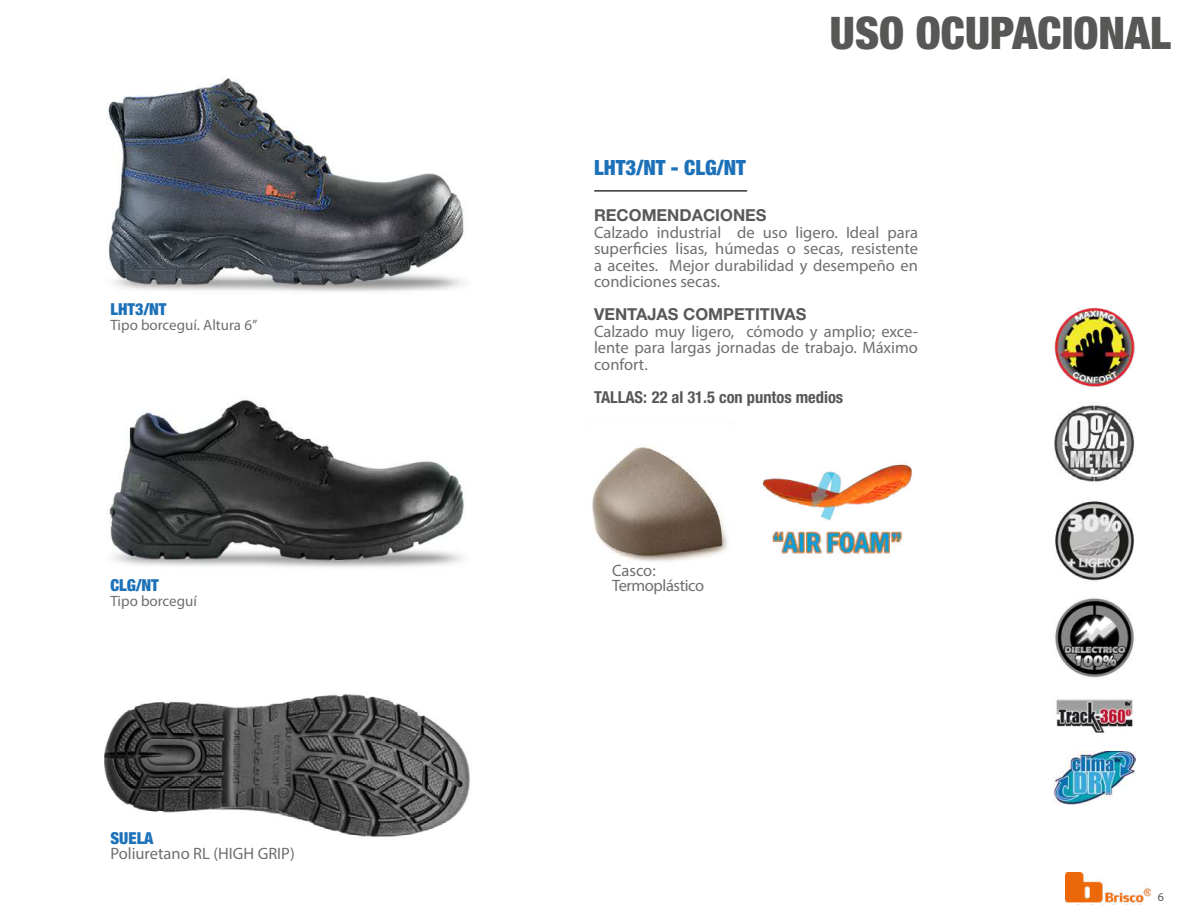
<style>
.page{position:relative;width:1188px;height:918px;background:#fff}
.page>*{position:absolute;margin:0;border:0;box-sizing:border-box;transform-origin:0 0}
.t1{font:900 condensed 45px "Helvetica Neue LT Std";color:#575756}
.t2{font:900 condensed 21px "Helvetica Neue LT Std";color:#1d71b8}
.t3{font:16.5px/16.5px "Myriad Pro";color:#706f6f;text-align:justify}
.t4{font:700 16.5px "Helvetica Neue LT Std";color:#58595b}
.t5{font:700 condensed 16.5px "Helvetica Neue LT Std";color:#575756}
.t6{font:16.5px/15px "Myriad Pro";letter-spacing:-.025em;color:#706f6f}
.t7{font:900 condensed 16.5px "Helvetica Neue LT Std";color:#1d71b8}
.t8{font:15px "Myriad Pro";color:#706f6f}
.t9{font:12px "Myriad Pro";color:#575756}
</style>
<div class="page">
<img style="left:1066px;top:872px;width:85px;height:31px">
<img style="left:109px;top:400px;width:357px;height:167px">
<img style="left:104px;top:694px;width:366px;height:143px">
<img style="left:108px;top:77px;width:358px;height:215px">
<hr style="left:595px;top:190px;width:152px;height:2px;background:#000">
<img style="left:592px;top:446px;width:136px;height:116px">
<img style="left:762px;top:464px;width:151px;height:93px">
<img style="left:1055px;top:501px;width:79px;height:80px">
<img style="left:1056px;top:699px;width:77px;height:34px">
<img style="left:1054px;top:751px;width:81px;height:53px">
<img style="left:1054px;top:405px;width:81px;height:77px">
<img style="left:1055px;top:598px;width:79px;height:80px">
<img style="left:1054px;top:307px;width:81px;height:81px">
<p class="t7" style="left:110px;top:299px;width:58px">LHT3/NT</p>
<p class="t8" style="left:110px;top:316px;width:148px">Tipo borceguí. Altura 6”</p>
<p class="t7" style="left:110px;top:575px;width:50px">CLG/NT</p>
<p class="t8" style="left:110px;top:592px;width:88px">Tipo borceguí</p>
<p class="t7" style="left:110px;top:828px;width:45px">SUELA</p>
<p class="t3" style="left:110px;top:845px;width:186px">Poliuretano RL (HIGH GRIP)</p>
<h1 class="t1" style="left:830px;top:5px;width:343px">USO OCUPACIONAL</h1>
<p class="t2" style="left:594px;top:154px;width:153px">LHT3/NT - CLG/NT</p>
<p class="t4" style="left:594px;top:205px;width:174px">RECOMENDACIONES</p>
<p class="t3" style="left:594px;top:224px;width:326px">Calzado industrial de uso ligero. Ideal para superficies lisas, húmedas o secas, resistente a aceites. Mejor durabilidad y desempeño en condiciones secas.</p>
<p class="t4" style="left:594px;top:304px;width:214px">VENTAJAS COMPETITIVAS</p>
<p class="t3" style="left:594px;top:323px;width:325px">Calzado muy ligero, cómodo y amplio; exce&shy;lente para largas jornadas de trabajo. Máximo confort.</p>
<p class="t5" style="left:594px;top:387px;width:251px">TALLAS: 22 al 31.5 con puntos medios</p>
<p class="t6" style="left:612px;top:563px;width:94px">Casco:<br>Termoplástico</p>
<p class="t9" style="left:1158px;top:890px;width:8px">6</p>
</div>
